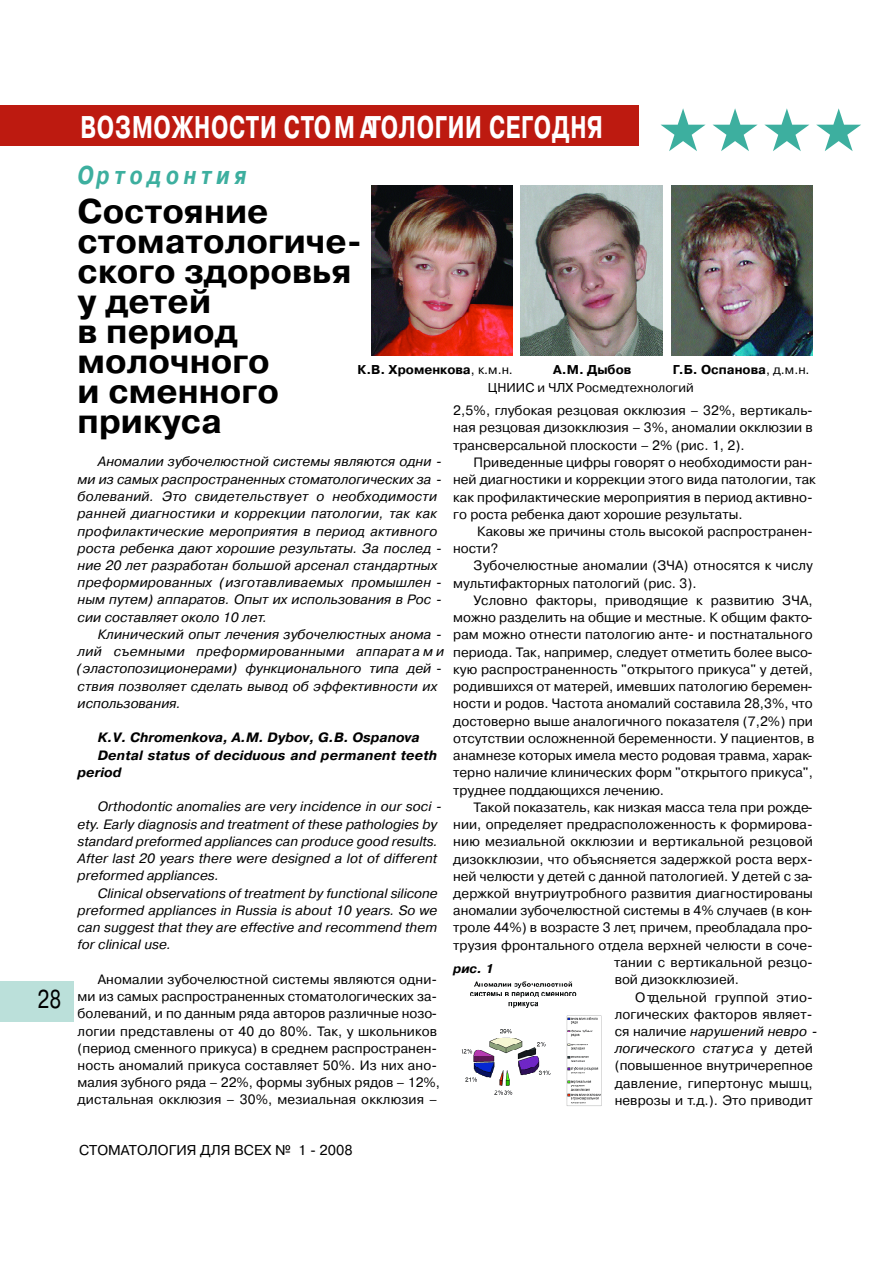
<style>
.page{position:relative;width:893px;height:1263px;background:#fff}
.page>*{position:absolute;margin:0;border:0;box-sizing:border-box;transform-origin:0 0}
.t1{font:700 34.2px/30px "Pragmatica C";color:#000}
.t2{font:700 31.35px "Pragmatica C";letter-spacing:.03em;color:#fff;scale:.7 1}
.t3{font:italic 700 25.65px "Pragmatica C";letter-spacing:.235em;color:#3daf9f;scale:.8 1}
.t4{font:25.65px "Pragmatica C";color:#000;scale:.8 1}
.t5{font:14.25px "Pragmatica C";color:#000}
.t6{font:13.5px/17.2px "Pragmatica C";color:#000}
.t7{font:italic 13.5px/17.2px "Pragmatica C";letter-spacing:.005em;color:#000}
.t8{font:italic 700 13.5px "Pragmatica C";letter-spacing:.01em;color:#000}
.t9{font:12.75px/18.5px "Pragmatica C";color:#000}
.t10{font:700 12.75px "Pragmatica C";color:#000}
.t11{font:italic 700 12.75px "Pragmatica C";color:#000}
.s1{color:#3daf9f}
.s2{font-weight:400}
.s3{font-weight:700}
.s4{font-style:normal}
</style>
<div class="page">
<div style="left:0;top:105px;width:639px;height:41px;background:#bd1a10"></div>
<div style="left:0;top:982px;width:74px;height:40px;background:#bbe0da"></div>
<img style="left:671px;top:186px;width:142px;height:170px">
<img style="left:521px;top:186px;width:141px;height:170px">
<img style="left:371px;top:186px;width:142px;height:170px">
<img style="left:461px;top:981px;width:140px;height:125px">
<h3 class="t4" style="left:37px;top:990px;width:31px">28</h3>
<h2 class="t2" style="left:80px;top:116px;width:1119px">ВОЗМОЖНОСТИ СТОМ АТОЛОГИИ СЕГОДНЯ <span class="s1">★★★★</span></h2>
<h3 class="t3" style="left:78px;top:166px;width:212px">Ортодонтия</h3>
<h1 class="t1" style="left:78px;top:200px;width:286px">Состояние стоматологиче&shy;ского здоровья у детей<br>в период молочного<br>и сменного прикуса</h1>
<p class="t10" style="left:358px;top:365px;width:157px">К.В. Хроменкова<span class="s2">, к.м.н.</span></p>
<p class="t10" style="left:553px;top:365px;width:80px">А.М. Дыбов</p>
<p class="t9" style="left:488px;top:361px;width:323px;text-indent:185px"><span class="s3">Г.Б. Оспанова</span>, д.м.н.<br>ЦНИИС и ЧЛХ Росмедтехнологий</p>
<p class="t6" style="left:453px;top:403px;width:361px;text-align:justify">2,5%, глубокая резцовая окклюзия – 32%, вертикаль&shy;ная резцовая дизокклюзия – 3%, аномалии окклюзии в трансверсальной плоскости – 2% (рис. 1, 2).</p>
<p class="t6" style="left:453px;top:455px;width:364px;text-indent:20px">Приведенные цифры говорят о необходимости ран&shy;ней диагностики и коррекции этого вида патологии, так как профилактические мероприятия в период активно&shy;го роста ребенка дают хорошие результаты.</p>
<p class="t6" style="left:453px;top:524px;width:361px;text-indent:24px">Каковы же причины столь высокой распространен&shy;ности?</p>
<p class="t6" style="left:453px;top:559px;width:361px;text-indent:20px">Зубочелюстные аномалии (ЗЧА) относятся к числу мультифакторных патологий (рис. 3).</p>
<p class="t6" style="left:453px;top:593px;width:363px;text-align:justify;text-indent:20px">Условно факторы, приводящие к развитию ЗЧА, можно разделить на общие и местные. К общим факто&shy;рам можно отнести патологию анте- и постнатального периода. Так, например, следует отметить более высо&shy;кую распространенность "открытого прикуса" у детей, родившихся от матерей, имевших патологию беремен&shy;ности и родов. Частота аномалий составила 28,3%, что достоверно выше аналогичного показателя (7,2%) при отсутствии осложненной беременности. У пациентов, в анамнезе которых имела место родовая травма, харак&shy;терно наличие клинических форм "открытого прикуса", труднее поддающихся лечению.</p>
<p class="t6" style="left:474px;top:800px;width:341px">Такой показатель, как низкая масса тела при рожде-</p>
<p class="t6" style="left:453px;top:817px;width:361px">нии, определяет предрасположенность к формирова-</p>
<p class="t6" style="left:453px;top:834px;width:361px">нию мезиальной окклюзии и вертикальной резцовой</p>
<p class="t6" style="left:453px;top:852px;width:361px">дизокклюзии, что объясняется задержкой роста верх-</p>
<p class="t6" style="left:453px;top:869px;width:361px">ней челюсти у детей с данной патологией. У детей с за-</p>
<p class="t6" style="left:453px;top:886px;width:361px">держкой внутриутробного развития диагностированы</p>
<p class="t6" style="left:453px;top:904px;width:361px">аномалии зубочелюстной системы в 4% случаев (в кон-</p>
<p class="t6" style="left:453px;top:921px;width:361px">троле 44%) в возрасте 3 лет, причем, преобладала про-</p>
<p class="t6" style="left:453px;top:938px;width:361px">трузия фронтального отдела верхней челюсти в соче-</p>
<p class="t6" style="left:614px;top:955px;width:200px">тании с вертикальной резцо-</p>
<p class="t6" style="left:615px;top:972px;width:126px">вой дизокклюзией.</p>
<p class="t6" style="left:635px;top:990px;width:179px">Отдельной группой этио-</p>
<p class="t6" style="left:615px;top:1007px;width:199px">логических факторов являет-</p>
<p class="t7" style="left:615px;top:1024px;width:204px"><span class="s4">ся наличие</span> нарушений невро -</p>
<p class="t7" style="left:615px;top:1041px;width:200px">логического статуса <span class="s4">у детей</span></p>
<p class="t6" style="left:615px;top:1059px;width:200px">(повышенное внутричерепное</p>
<p class="t6" style="left:615px;top:1076px;width:200px">давление, гипертонус мышц,</p>
<p class="t6" style="left:615px;top:1093px;width:200px">неврозы и т.д.). Это приводит</p>
<p class="t7" style="left:78px;top:455px;width:366px;text-indent:20px">Аномалии зубочелюстной системы являются одни - ми из самых распространенных стоматологических за - болеваний. Это свидетельствует о необходимости ранней диагностики и коррекции патологии, так как профилактические мероприятия в период активного роста ребенка дают хорошие результаты. За послед - ние 20 лет разработан большой арсенал стандартных преформированных (изготавливаемых промышлен - ным путем) аппаратов. Опыт их использования в Рос - сии составляет около 10 лет.</p>
<p class="t7" style="left:78px;top:627px;width:368px;text-indent:20px">Клинический опыт лечения зубочелюстных анома - лий съемными преформированными аппарата м и (эластопозиционерами) функционального типа дей - ствия позволяет сделать вывод об эффективности их использования.</p>
<p class="t8" style="left:98px;top:733px;width:323px">K.V. Chromenkova, A.M. Dybov, G.B. Ospanova</p>
<p class="t8" style="left:98px;top:750px;width:341px">Dental status of deciduous and permanent teeth</p>
<p class="t8" style="left:78px;top:767px;width:45px">period</p>
<p class="t7" style="left:78px;top:800px;width:366px;text-indent:20px">Orthodontic anomalies are very incidence in our soci - ety. Early diagnosis and treatment of these pathologies by standard preformed appliances can produce good results.<br>After last 20 years there were designed a lot of different preformed appliances.</p>
<p class="t7" style="left:78px;top:886px;width:362px;text-align:justify;text-indent:20px">Clinical observations of treatment by functional silicone preformed appliances in Russia is about 10 years. So we can suggest that they are effective and recommend them for clinical use.</p>
<p class="t6" style="left:78px;top:972px;width:364px;text-indent:20px">Аномалии зубочелюстной системы являются одни&shy;ми из самых распространенных стоматологических за&shy;болеваний, и по данным ряда авторов различные нозо&shy;логии представлены от 40 до 80%. Так, у школьников (период сменного прикуса) в среднем распространен&shy;ность аномалий прикуса составляет 50%. Из них ано&shy;малия зубного ряда – 22%, формы зубных рядов – 12%, дистальная окклюзия – 30%, мезиальная окклюзия –</p>
<p class="t11" style="left:453px;top:964px;width:42px">рис. 1</p>
<p class="t5" style="left:79px;top:1145px;width:275px">СТОМАТОЛОГИЯ ДЛЯ ВСЕХ № 1 - 2008</p>
</div>
